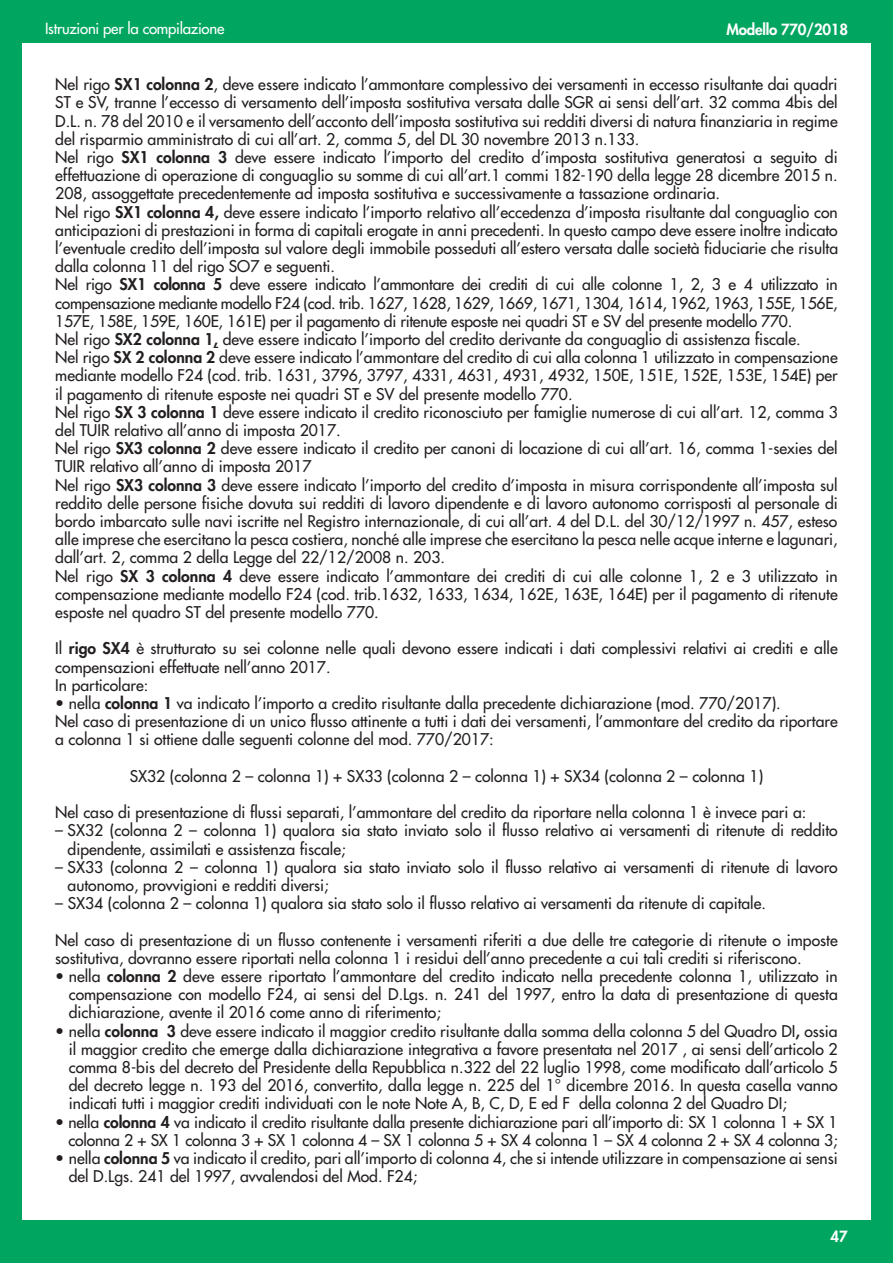
<style>
.page{position:relative;width:893px;height:1263px;background:#fff}
.page>*{position:absolute;margin:0;border:0;box-sizing:border-box;transform-origin:0 0}
.t1{font:15.75px/18.1px "Futura";color:#231f20}
.t2{font:15px "Futura";letter-spacing:-.015em;color:#fff}
.t3{font:800 15px "Futura";letter-spacing:-.015em;color:#fff}
.s1{font-weight:800}
</style>
<div class="page">
<div style="left:0;top:43px;width:21px;height:1220px;background:#00a65f"></div>
<div style="left:872px;top:43px;width:21px;height:1177px;background:#00a65f"></div>
<div style="left:0;top:1220px;width:893px;height:43px;background:#00a65f"></div>
<div style="left:0;top:0;width:893px;height:43px;background:#00a65f"></div>
<p class="t2" style="left:45px;top:21px;width:181px">Istruzioni per la compilazione</p>
<p class="t3" style="left:727px;top:23px;width:123px">Modello 770/2018</p>
<p class="t1" style="left:55px;top:76px;width:784px">Nel rigo <span class="s1">SX1 colonna 2</span>, deve essere indicato l’ammontare complessivo dei versamenti in eccesso risultante dai quadri ST e SV, tranne l’eccesso di versamento dell’imposta sostitutiva versata dalle SGR ai sensi dell’art. 32 comma 4bis del D.L. n. 78 del 2010 e il versamento dell’acconto dell’imposta sostitutiva sui redditi diversi di natura finanziaria in regime del risparmio amministrato di cui all’art. 2, comma 5, del DL 30 novembre 2013 n.133.<br>Nel rigo <span class="s1">SX1 colonna 3</span> deve essere indicato l’importo del credito d’imposta sostitutiva generatosi a seguito di effettuazione di operazione di conguaglio su somme di cui all’art.1 commi 182-190 della legge 28 dicembre 2015 n.<br>208, assoggettate precedentemente ad imposta sostitutiva e successivamente a tassazione ordinaria.<br>Nel rigo <span class="s1">SX1 colonna 4,</span> deve essere indicato l’importo relativo all’eccedenza d’imposta risultante dal conguaglio con anticipazioni di prestazioni in forma di capitali erogate in anni precedenti. In questo campo deve essere inoltre indicato l’eventuale credito dell’imposta sul valore degli immobile posseduti all’estero versata dalle società fiduciarie che risulta dalla colonna 11 del rigo SO7 e seguenti.<br>Nel rigo <span class="s1">SX1 colonna 5</span> deve essere indicato l’ammontare dei crediti di cui alle colonne 1, 2, 3 e 4 utilizzato in compensazione mediante modello F24 (cod. trib. 1627, 1628, 1629, 1669, 1671, 1304, 1614, 1962, 1963, 155E, 156E, 157E, 158E, 159E, 160E, 161E) per il pagamento di ritenute esposte nei quadri ST e SV del presente modello 770.<br>Nel rigo <span class="s1">SX2 colonna 1,</span> deve essere indicato l’importo del credito derivante da conguaglio di assistenza fiscale.<br>Nel rigo <span class="s1">SX 2 colonna 2</span> deve essere indicato l’ammontare del credito di cui alla colonna 1 utilizzato in compensazione mediante modello F24 (cod. trib. 1631, 3796, 3797, 4331, 4631, 4931, 4932, 150E, 151E, 152E, 153E, 154E) per il pagamento di ritenute esposte nei quadri ST e SV del presente modello 770.<br>Nel rigo <span class="s1">SX 3 colonna 1</span> deve essere indicato il credito riconosciuto per famiglie numerose di cui all’art. 12, comma 3 del TUIR relativo all’anno di imposta 2017.<br>Nel rigo <span class="s1">SX3 colonna 2</span> deve essere indicato il credito per canoni di locazione di cui all’art. 16, comma 1-sexies del TUIR relativo all’anno di imposta 2017<br>Nel rigo <span class="s1">SX3 colonna 3</span> deve essere indicato l’importo del credito d’imposta in misura corrispondente all’imposta sul reddito delle persone fisiche dovuta sui redditi di lavoro dipendente e di lavoro autonomo corrisposti al personale di bordo imbarcato sulle navi iscritte nel Registro internazionale, di cui all’art. 4 del D.L. del 30/12/1997 n. 457, esteso alle imprese che esercitano la pesca costiera, nonché alle imprese che esercitano la pesca nelle acque interne e lagunari, dall’art. 2, comma 2 della Legge del 22/12/2008 n. 203.<br>Nel rigo <span class="s1">SX 3 colonna 4</span> deve essere indicato l’ammontare dei crediti di cui alle colonne 1, 2 e 3 utilizzato in compensazione mediante modello F24 (cod. trib.1632, 1633, 1634, 162E, 163E, 164E) per il pagamento di ritenute esposte nel quadro ST del presente modello 770.</p>
<p class="t1" style="left:55px;top:641px;width:784px">Il <span class="s1">rigo SX4</span> è strutturato su sei colonne nelle quali devono essere indicati i dati complessivi relativi ai crediti e alle compensazioni effettuate nell’anno 2017.<br>In particolare:</p>
<p class="t1" style="left:55px;top:695px;width:784px">• nella <span class="s1">colonna 1</span> va indicato l’importo a credito risultante dalla precedente dichiarazione (mod. 770/2017).<br>Nel caso di presentazione di un unico flusso attinente a tutti i dati dei versamenti, l’ammontare del credito da riportare a colonna 1 si ottiene dalle seguenti colonne del mod. 770/2017:</p>
<p class="t1" style="left:130px;top:768px;width:635px">SX32 (colonna 2 – colonna 1) + SX33 (colonna 2 – colonna 1) + SX34 (colonna 2 – colonna 1)</p>
<p class="t1" style="left:55px;top:804px;width:752px">Nel caso di presentazione di flussi separati, l’ammontare del credito da riportare nella colonna 1 è invece pari a:</p>
<p class="t1" style="left:68px;top:823px;width:771px;text-indent:-12px">– SX32 (colonna 2 – colonna 1) qualora sia stato inviato solo il flusso relativo ai versamenti di ritenute di reddito dipendente, assimilati e assistenza fiscale;</p>
<p class="t1" style="left:68px;top:859px;width:772px;text-indent:-12px">– SX33 (colonna 2 – colonna 1) qualora sia stato inviato solo il flusso relativo ai versamenti di ritenute di lavoro autonomo, provvigioni e redditi diversi;</p>
<p class="t1" style="left:55px;top:895px;width:712px">– SX34 (colonna 2 – colonna 1) qualora sia stato solo il flusso relativo ai versamenti da ritenute di capitale.</p>
<p class="t1" style="left:55px;top:932px;width:784px">Nel caso di presentazione di un flusso contenente i versamenti riferiti a due delle tre categorie di ritenute o imposte sostitutiva, dovranno essere riportati nella colonna 1 i residui dell’anno precedente a cui tali crediti si riferiscono.</p>
<p class="t1" style="left:69px;top:968px;width:770px;text-align:justify;text-indent:-14px">• nella <span class="s1">colonna 2</span> deve essere riportato l’ammontare del credito indicato nella precedente colonna 1, utilizzato in compensazione con modello F24, ai sensi del D.Lgs. n. 241 del 1997, entro la data di presentazione di questa dichiarazione, avente il 2016 come anno di riferimento;</p>
<p class="t1" style="left:69px;top:1023px;width:770px;text-align:justify;text-indent:-13px">• nella <span class="s1">colonna 3</span> deve essere indicato il maggior credito risultante dalla somma della colonna 5 del Quadro DI<span class="s1">,</span> ossia il maggior credito che emerge dalla dichiarazione integrativa a favore presentata nel 2017 , ai sensi dell’articolo 2 comma 8-bis del decreto del Presidente della Repubblica n.322 del 22 luglio 1998, come modificato dall’articolo 5 del decreto legge n. 193 del 2016, convertito, dalla legge n. 225 del 1° dicembre 2016. In questa casella vanno indicati tutti i maggior crediti individuati con le note Note A, B, C, D, E ed F della colonna 2 del Quadro DI;</p>
<p class="t1" style="left:55px;top:1114px;width:784px;text-align:right">• nella <span class="s1">colonna 4</span> va indicato il credito risultante dalla presente dichiarazione pari all’importo di: SX 1 colonna 1 + SX 1 colonna 2 + SX 1 colonna 3 + SX 1 colonna 4 – SX 1 colonna 5 + SX 4 colonna 1 – SX 4 colonna 2 + SX 4 colonna 3;</p>
<p class="t1" style="left:69px;top:1150px;width:770px;text-indent:-14px">• nella <span class="s1">colonna 5</span> va indicato il credito, pari all’importo di colonna 4, che si intende utilizzare in compensazione ai sensi del D.Lgs. 241 del 1997, avvalendosi del Mod. F24;</p>
<p class="t3" style="left:831px;top:1229px;width:19px">47</p>
</div>
